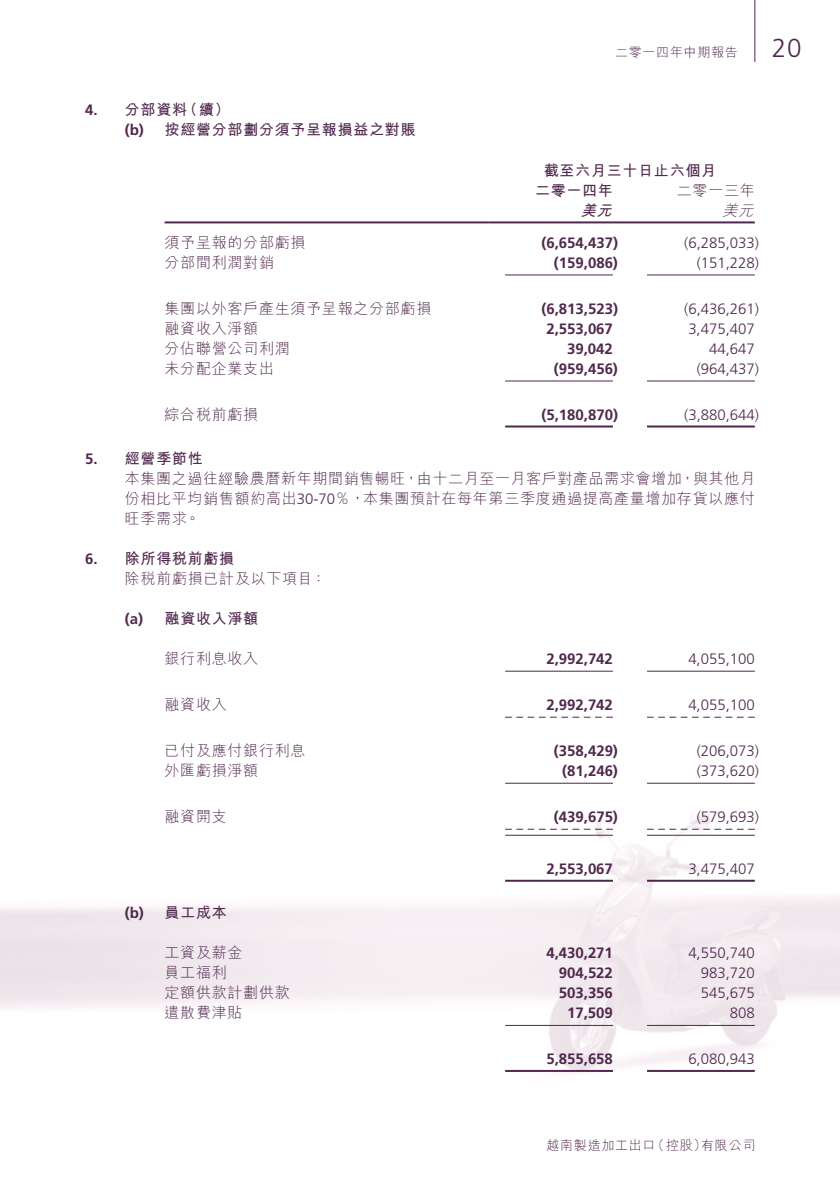
<style>
.page{position:relative;width:840px;height:1191px;background:#fff}
.page>*{position:absolute;margin:0;border:0;box-sizing:border-box;transform-origin:0 0}
.t1{font:300 26px "Frutiger LT Std";color:#50284e}
.Notes{font:300 15px/20px "M Hei HK";letter-spacing:.05em;color:#50284e;text-align:justify}
.Notes-2{font:700 15px "Frutiger LT Std";color:#50284e}
.Notes-3{font:300 15px "Frutiger LT Std";color:#50284e}
.Notes_HD2{font:700 15px "M Hei HK";letter-spacing:.05em;color:#50284e}
.Notes_HD1{font:700 15px "M Hei HK";letter-spacing:.05em;color:#50284e}
.Notes-4{font:700 15px "M Hei HK";letter-spacing:.05em;color:#50284e}
.Notes_HD2-2{font:700 15px "Frutiger LT Std";color:#50284e}
.Notes_HD1-2{font:700 15px "Frutiger LT Std";color:#50284e}
.Notes-5{font:italic 300 15px "M Hei HK";color:#50284e}
.Notes-6{font:italic 700 15px "M Hei HK";color:#50284e}
.t2{font:300 13px "M Hei HK";letter-spacing:.055em;color:#50284e}
.s1{font-family:"Frutiger LT Std"}
</style>
<div class="page">
<img style="left:1px;top:813px;width:838px;height:261px">
<img style="left:0;top:790px;width:1px;height:304px">
<hr style="left:754px;top:0;width:1px;height:62px;background:#50284e">
<hr style="left:164px;top:221px;width:324px;height:2px;background:#50284e">
<hr style="left:488px;top:221px;width:141px;height:2px;background:#50284e">
<hr style="left:629px;top:221px;width:125px;height:2px;background:#50284e">
<hr style="left:505px;top:274px;width:107px;height:1px;background:#50284e">
<hr style="left:646px;top:274px;width:108px;height:1px;background:#50284e">
<hr style="left:505px;top:380px;width:107px;height:1px;background:#50284e">
<hr style="left:646px;top:380px;width:108px;height:1px;background:#50284e">
<hr style="left:505px;top:425px;width:107px;height:2px;background:#50284e">
<hr style="left:646px;top:425px;width:108px;height:2px;background:#50284e">
<hr style="left:505px;top:670px;width:107px;height:1px;background:#50284e">
<hr style="left:646px;top:670px;width:108px;height:1px;background:#50284e">
<svg style="left:505px;top:716px;width:107px;height:1px"></svg>
<svg style="left:647px;top:716px;width:107px;height:1px"></svg>
<hr style="left:505px;top:782px;width:107px;height:1px;background:#50284e">
<hr style="left:646px;top:782px;width:108px;height:1px;background:#50284e">
<svg style="left:505px;top:828px;width:107px;height:1px"></svg>
<svg style="left:646px;top:828px;width:108px;height:1px"></svg>
<hr style="left:505px;top:834px;width:107px;height:1px;background:#50284e">
<hr style="left:646px;top:834px;width:108px;height:1px;background:#50284e">
<hr style="left:505px;top:879px;width:107px;height:2px;background:#50284e">
<hr style="left:646px;top:879px;width:108px;height:2px;background:#50284e">
<hr style="left:505px;top:1025px;width:107px;height:1px;background:#50284e">
<hr style="left:646px;top:1025px;width:108px;height:1px;background:#50284e">
<hr style="left:505px;top:1070px;width:107px;height:2px;background:#50284e">
<hr style="left:646px;top:1070px;width:108px;height:2px;background:#50284e">
<p class="Notes_HD1-2" style="left:85px;top:101px;width:14px">4.</p>
<p class="Notes_HD1-2" style="left:85px;top:450px;width:14px">5.</p>
<p class="Notes_HD1-2" style="left:85px;top:550px;width:14px">6.</p>
<p class="t2" style="left:615px;top:45px;width:124px">二零一四年中期報告</p>
<h1 class="t1" style="left:771px;top:33px;width:31px">20</h1>
<p class="Notes_HD1" style="left:125px;top:99px;width:64px">分部資料</p>
<p class="Notes_HD1" style="left:182px;top:99px;width:49px">（續(</p>
<p class="Notes_HD2-2" style="left:125px;top:121px;width:21px">b( )</p>
<p class="Notes_HD2" style="left:164px;top:119px;width:252px">按經營分部劃分須予呈報損益之對賬</p>
<p class="Notes-4" style="left:543px;top:159px;width:174px">截至六月三十日止六個月</p>
<p class="Notes" style="left:676px;top:180px;width:79px">二零一三年</p>
<p class="Notes-4" style="left:534px;top:179px;width:79px">二零一四年</p>
<p class="Notes-6" style="left:580px;top:199px;width:37px">美元</p>
<p class="Notes-5" style="left:722px;top:202px;width:36px">美元</p>
<p class="Notes" style="left:164px;top:232px;width:142px">須予呈報的分部虧損</p>
<p class="Notes-2" style="left:541px;top:233px;width:78px">)6,654,437(</p>
<p class="Notes-3" style="left:683px;top:234px;width:76px">)6,285,033(</p>
<p class="Notes" style="left:164px;top:252px;width:111px">分部間利潤對銷</p>
<p class="Notes-2" style="left:553px;top:253px;width:65px">)159,086(</p>
<p class="Notes-3" style="left:696px;top:254px;width:64px">)151,228(</p>
<p class="Notes" style="left:164px;top:298px;width:268px">集團以外客戶產生須予呈報之分部虧損</p>
<p class="Notes-2" style="left:541px;top:299px;width:78px">)6,813,523(</p>
<p class="Notes-3" style="left:683px;top:300px;width:76px">)6,436,261(</p>
<p class="Notes" style="left:164px;top:318px;width:95px">融資收入淨額</p>
<p class="Notes-2" style="left:546px;top:319px;width:68px">2,553,067</p>
<p class="Notes-3" style="left:688px;top:320px;width:68px">3,475,407</p>
<p class="Notes" style="left:164px;top:338px;width:127px">分佔聯營公司利潤</p>
<p class="Notes-2" style="left:567px;top:339px;width:47px">39,042</p>
<p class="Notes-3" style="left:708px;top:340px;width:47px">44,647</p>
<p class="Notes" style="left:164px;top:358px;width:111px">未分配企業支出</p>
<p class="Notes-2" style="left:553px;top:359px;width:65px">)959,456(</p>
<p class="Notes-3" style="left:696px;top:360px;width:64px">)964,437(</p>
<p class="Notes" style="left:164px;top:404px;width:95px">綜合稅前虧損</p>
<p class="Notes_HD1" style="left:125px;top:447px;width:79px">經營季節性</p>
<p class="Notes-2" style="left:541px;top:405px;width:78px">)5,180,870(</p>
<p class="Notes-3" style="left:683px;top:406px;width:76px">)3,880,644(</p>
<p class="Notes" style="left:125px;top:468px;width:631px">本集團之過往經驗農曆新年期間銷售暢旺，由十二月至一月客戶對產品需求會增加，與其他月份相比平均銷售額約高出<span class="s1">30-70</span>％，本集團預計在每年第三季度通過提高產量增加存貨以應付旺季需求。</p>
<p class="Notes_HD1" style="left:125px;top:547px;width:111px">除所得稅前虧損</p>
<p class="Notes" style="left:125px;top:568px;width:203px">除稅前虧損已計及以下項目：</p>
<p class="Notes_HD2" style="left:164px;top:607px;width:95px">融資收入淨額</p>
<p class="Notes_HD2-2" style="left:125px;top:610px;width:20px">)a(</p>
<p class="Notes" style="left:164px;top:648px;width:95px">銀行利息收入</p>
<p class="Notes" style="left:164px;top:694px;width:64px">融資收入</p>
<p class="Notes" style="left:164px;top:740px;width:142px">已付及應付銀行利息</p>
<p class="Notes" style="left:164px;top:760px;width:95px">外匯虧損淨額</p>
<p class="Notes" style="left:164px;top:806px;width:64px">融資開支</p>
<p class="Notes_HD2-2" style="left:125px;top:904px;width:21px">b( )</p>
<p class="Notes_HD2" style="left:164px;top:901px;width:64px">員工成本</p>
<p class="Notes" style="left:164px;top:942px;width:79px">工資及薪金</p>
<p class="Notes" style="left:164px;top:962px;width:64px">員工福利</p>
<p class="Notes" style="left:164px;top:982px;width:127px">定額供款計劃供款</p>
<p class="Notes" style="left:164px;top:1002px;width:79px">遣散費津貼</p>
<p class="Notes-2" style="left:546px;top:650px;width:68px">2,992,742</p>
<p class="Notes-3" style="left:688px;top:650px;width:68px">4,055,100</p>
<p class="Notes-2" style="left:546px;top:696px;width:68px">2,992,742</p>
<p class="Notes-3" style="left:688px;top:696px;width:68px">4,055,100</p>
<p class="Notes-2" style="left:553px;top:742px;width:65px">)358,429(</p>
<p class="Notes-3" style="left:696px;top:742px;width:64px">)206,073(</p>
<p class="Notes-2" style="left:562px;top:762px;width:57px">)81,246(</p>
<p class="Notes-3" style="left:696px;top:762px;width:64px">)373,620(</p>
<p class="Notes-2" style="left:553px;top:808px;width:65px">)439,675(</p>
<p class="Notes-3" style="left:696px;top:808px;width:64px">)579,693(</p>
<p class="Notes-2" style="left:546px;top:860px;width:68px">2,553,067</p>
<p class="Notes-3" style="left:688px;top:860px;width:68px">3,475,407</p>
<p class="Notes-2" style="left:546px;top:944px;width:68px">4,430,271</p>
<p class="Notes-3" style="left:688px;top:944px;width:68px">4,550,740</p>
<p class="Notes-2" style="left:558px;top:964px;width:56px">904,522</p>
<p class="Notes-3" style="left:700px;top:964px;width:56px">983,720</p>
<p class="Notes-2" style="left:558px;top:984px;width:56px">503,356</p>
<p class="Notes-3" style="left:700px;top:984px;width:56px">545,675</p>
<p class="Notes-2" style="left:567px;top:1004px;width:47px">17,509</p>
<p class="Notes-3" style="left:729px;top:1004px;width:26px">808</p>
<p class="Notes-2" style="left:546px;top:1050px;width:68px">5,855,658</p>
<p class="Notes-3" style="left:688px;top:1050px;width:68px">6,080,943</p>
<p class="t2" style="left:651px;top:1139px;width:56px">（控股）</p>
<p class="t2" style="left:546px;top:1139px;width:110px">越南製造加工出口</p>
<p class="t2" style="left:700px;top:1139px;width:56px">有限公司</p>
</div>
